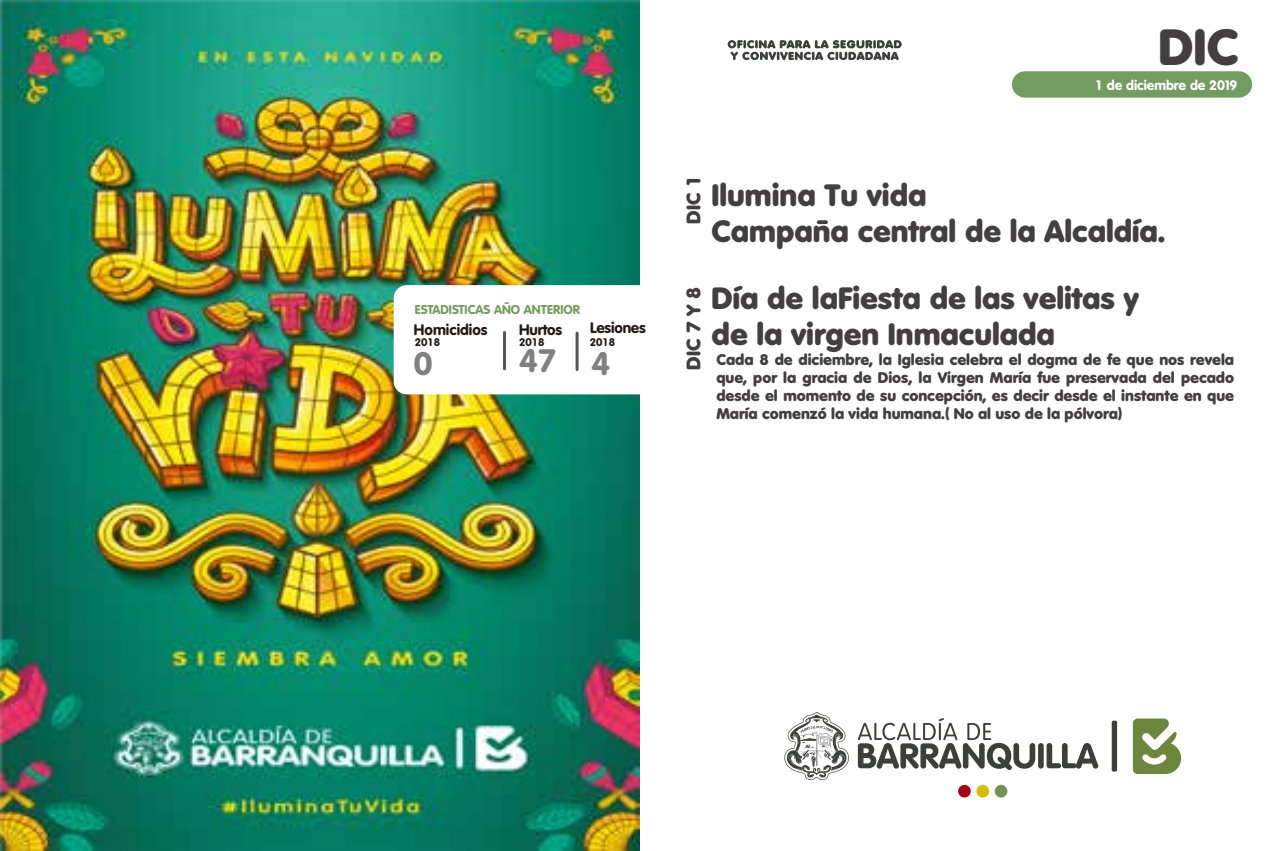
<style>
.page{position:relative;width:1278px;height:851px;background:#fff}
.page>*{position:absolute;margin:0;border:0;box-sizing:border-box;transform-origin:0 0}
.t1{font:800 49.5px "Volkswagen Serial";color:#413f3f}
.t2{font:800 31.5px "Volkswagen Serial";color:#808080}
.t3{font:800 30px/36px "Volkswagen Serial";color:#413f3f}
.t4{font:800 19.2px "Volkswagen Serial";color:#413f3f}
.t5{font:800 15px/18px "Volkswagen Serial";color:#413f3f;text-align:justify}
.t6{font:800 14.7px "Volkswagen Serial";letter-spacing:-.015em;color:#211915}
.t7{font:800 13.5px "Volkswagen Serial";color:#fff}
.t8{font:800 12.6px "Volkswagen Serial";color:#739c60}
.t9{font:800 10.8px "Volkswagen Serial";color:#211915}
</style>
<div class="page">
<img style="left:0;top:0;width:639px;height:850px">
<svg style="left:727px;top:40px;width:9px;height:8px"></svg>
<svg style="left:730px;top:40px;width:171px;height:20px"></svg>
<div style="left:1011px;top:71px;width:240px;height:27px;background:#739c60;border-radius:13px"></div>
<div style="left:1111px;top:720px;width:5px;height:51px;background:#3d3f3c;border-radius:2px"></div>
<svg style="left:784px;top:712px;width:65px;height:68px"></svg>
<svg style="left:1037px;top:743px;width:6px;height:25px"></svg>
<svg style="left:1046px;top:743px;width:52px;height:25px"></svg>
<svg style="left:857px;top:718px;width:178px;height:51px"></svg>
<svg style="left:1132px;top:718px;width:48px;height:56px"></svg>
<svg style="left:957px;top:784px;width:13px;height:13px"></svg>
<div style="left:976px;top:784px;width:12px;height:13px;background:#d9ba00;border-radius:50%"></div>
<div style="left:994px;top:784px;width:13px;height:13px;background:#769257;border-radius:50%"></div>
<div style="left:393px;top:285px;width:268px;height:109px;background:#fff;border-radius:13px"></div>
<hr style="left:503px;top:332px;width:3px;height:37px;background:#545454">
<hr style="left:575px;top:333px;width:3px;height:36px;background:#545454">
<p class="t8" style="left:415px;top:301px;width:166px">ESTADISTICAS AÑO ANTERIOR</p>
<p class="t9" style="left:519px;top:335px;width:27px">2018</p>
<h2 class="t2" style="left:519px;top:341px;width:39px">47</h2>
<p class="t6" style="left:414px;top:320px;width:75px">Homicidios</p>
<p class="t6" style="left:519px;top:320px;width:44px">Hurtos</p>
<p class="t6" style="left:590px;top:319px;width:57px">Lesiones</p>
<p class="t9" style="left:415px;top:335px;width:27px">2018</p>
<h2 class="t2" style="left:414px;top:344px;width:20px">0</h2>
<p class="t9" style="left:589px;top:335px;width:27px">2018</p>
<h2 class="t2" style="left:591px;top:344px;width:20px">4</h2>
<h1 class="t1" style="left:1158px;top:15px;width:81px">DIC</h1>
<p class="t7" style="left:1094px;top:77px;width:144px">1 de diciembre de 2019</p>
<p class="t4" style="left:681px;top:224px;width:50px;rotate:-90deg">DIC 1</p>
<h3 class="t3" style="left:711px;top:176px;width:455px">Ilumina Tu vida<br>Campaña central de la Alcaldía.</h3>
<p class="t4" style="left:681px;top:369px;width:84px;rotate:-90deg">DIC 7 Y 8</p>
<h3 class="t3" style="left:711px;top:279px;width:428px">Día de laFiesta de las velitas y de la virgen Inmaculada</h3>
<p class="t5" style="left:716px;top:350px;width:519px">Cada 8 de diciembre, la Iglesia celebra el dogma de fe que nos revela que, por la gracia de Dios, la Virgen María fue preservada del pecado desde el momento de su concepción, es decir desde el instante en que María comenzó la vida humana.( No al uso de la pólvora)</p>
</div>
